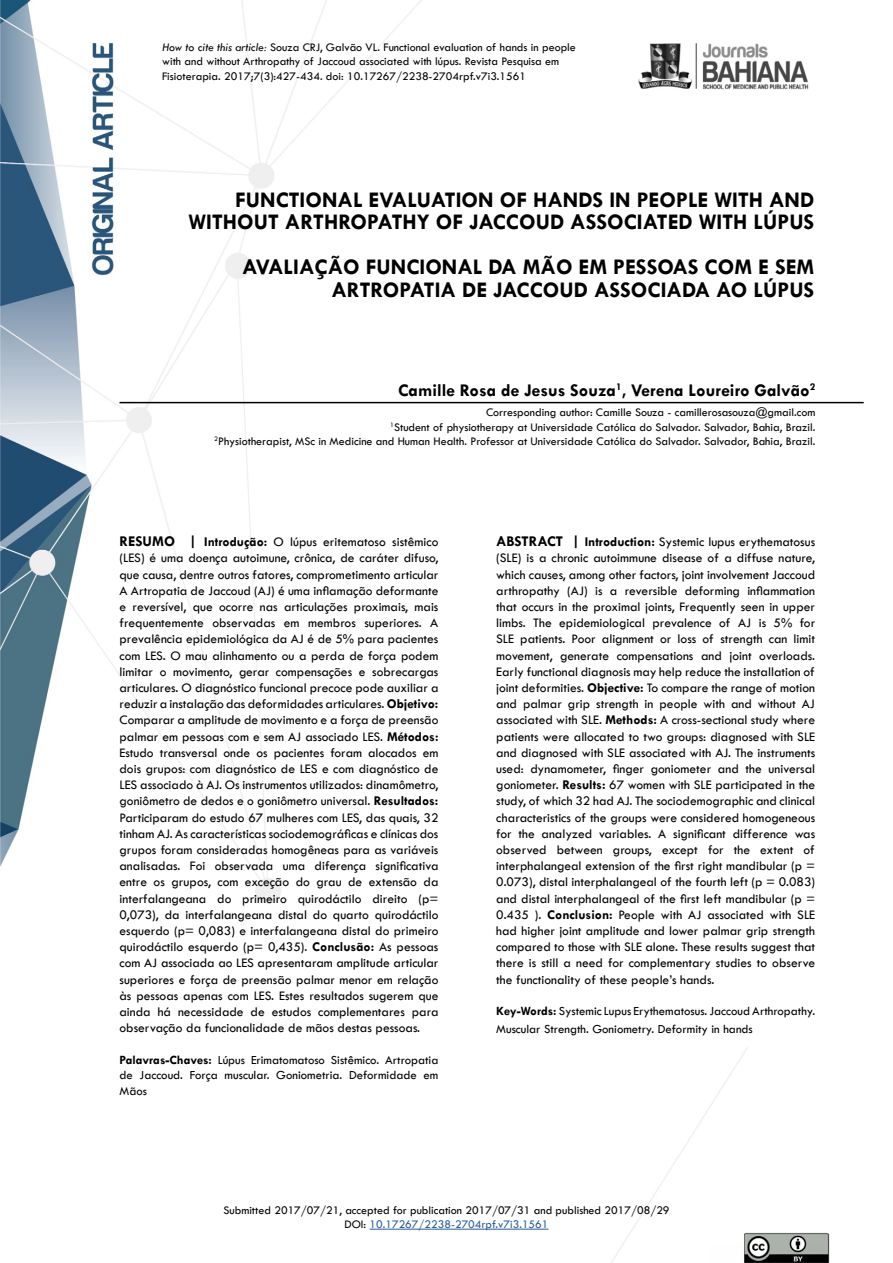
<style>
.page{position:relative;width:893px;height:1263px;background:#fff}
.page>*{position:absolute;margin:0;border:0;box-sizing:border-box;transform-origin:0 0}
.t1{font:700 22.5px/22.5px "Tw Cen";color:#000;text-align:right}
.t2{font:700 18px "Tw Cen";color:#000}
.t3{font:13.5px/16.2px "Tw Cen";color:#000;text-align:justify}
.t4{font:12.75px/15.8px "Tw Cen";color:#000}
.t5{font:12px/14.4px "Tw Cen";color:#000;text-align:right}
.s1{font-style:italic}
.s2{font-weight:700;font-size:15px}
.s3{font-weight:700}
.s4{color:#275b9b}
</style>
<div class="page">
<img style="left:0;top:0;width:864px;height:1263px">
<hr style="left:120px;top:402px;width:744px;height:1px;background:#000">
<hr style="left:370px;top:1229px;width:178px;height:1px;background:#275b9b">
<p class="t5" style="left:162px;top:40px;width:415px;text-align:left"><span class="s1">How to cite this article:</span> Souza CRJ, Galvão VL. Functional evaluation of hands in people with and without Arthropathy of Jaccoud associated with lúpus. Revista Pesquisa em<br>Fisioterapia. 2017;7(3):427-434. doi: 10.17267/2238-2704rpf.v7i3.1561</p>
<h1 class="t1" style="left:188px;top:188px;width:627px">FUNCTIONAL EVALUATION OF HANDS IN PEOPLE WITH AND<br>WITHOUT ARTHROPATHY OF JACCOUD ASSOCIATED WITH LÚPUS</h1>
<h1 class="t1" style="left:242px;top:255px;width:574px">AVALIAÇÃO FUNCIONAL DA MÃO EM PESSOAS COM E SEM<br>ARTROPATIA DE JACCOUD ASSOCIADA AO LÚPUS</h1>
<h2 class="t2" style="left:398px;top:380px;width:419px">Camille Rosa de Jesus Souza<sup>1</sup>, Verena Loureiro Galvão<sup>2</sup></h2>
<p class="t5" style="left:214px;top:405px;width:603px">Corresponding author: Camille Souza - camillerosasouza@gmail.com<br><sup>1</sup>Student of physiotherapy at Universidade Católica do Salvador. Salvador, Bahia, Brazil.<br><sup>2</sup>Physiotherapist, MSc in Medicine and Human Health. Professor at Universidade Católica do Salvador. Salvador, Bahia, Brazil.</p>
<p class="t3" style="left:120px;top:534px;width:320px"><span class="s2">RESUMO |</span> <span class="s3">Introdução:</span> O lúpus eritematoso sistêmico (LES) é uma doença autoimune, crônica, de caráter difuso, que causa, dentre outros fatores, comprometimento articular A Artropatia de Jaccoud (AJ) é uma inflamação deformante e reversível, que ocorre nas articulações proximais, mais frequentemente observadas em membros superiores. A prevalência epidemiológica da AJ é de 5% para pacientes com LES. O mau alinhamento ou a perda de força podem limitar o movimento, gerar compensações e sobrecargas articulares. O diagnóstico funcional precoce pode auxiliar a reduzir a instalação das deformidades articulares. <span class="s3">Objetivo:<br></span>Comparar a amplitude de movimento e a força de preensão palmar em pessoas com e sem AJ associado LES. <span class="s3">Métodos:<br></span>Estudo transversal onde os pacientes foram alocados em dois grupos: com diagnóstico de LES e com diagnóstico de LES associado à AJ. Os instrumentos utilizados: dinamômetro, goniômetro de dedos e o goniômetro universal. <span class="s3">Resultados:<br></span>Participaram do estudo 67 mulheres com LES, das quais, 32 tinham AJ. As características sociodemográficas e clínicas dos grupos foram consideradas homogêneas para as variáveis analisadas. Foi observada uma diferença significativa entre os grupos, com exceção do grau de extensão da interfalangeana do primeiro quirodáctilo direito (p= 0,073), da interfalangeana distal do quarto quirodáctilo esquerdo (p= 0,083) e interfalangeana distal do primeiro quirodáctilo esquerdo (p= 0,435). <span class="s3">Conclusão:</span> As pessoas com AJ associada ao LES apresentaram amplitude articular superiores e força de preensão palmar menor em relação às pessoas apenas com LES. Estes resultados sugerem que ainda há necessidade de estudos complementares para observação da funcionalidade de mãos destas pessoas.</p>
<p class="t4" style="left:120px;top:1052px;width:320px;text-align:justify"><span class="s3">Palavras-Chaves:</span> Lúpus Erimatomatoso Sistêmico. Artropatia de Jaccoud. Força muscular. Goniometria. Deformidade em Mãos</p>
<p class="t3" style="left:496px;top:534px;width:320px"><span class="s2">ABSTRACT |</span> <span class="s3">Introduction:</span> Systemic lupus erythematosus (SLE) is a chronic autoimmune disease of a diffuse nature, which causes, among other factors, joint involvement Jaccoud arthropathy (AJ) is a reversible deforming inflammation that occurs in the proximal joints, Frequently seen in upper limbs. The epidemiological prevalence of AJ is 5% for SLE patients. Poor alignment or loss of strength can limit movement, generate compensations and joint overloads.<br>Early functional diagnosis may help reduce the installation of joint deformities. <span class="s3">Objective:</span> To compare the range of motion and palmar grip strength in people with and without AJ associated with SLE. <span class="s3">Methods:</span> A cross-sectional study where patients were allocated to two groups: diagnosed with SLE and diagnosed with SLE associated with AJ. The instruments used: dynamometer, finger goniometer and the universal goniometer. <span class="s3">Results:</span> 67 women with SLE participated in the study, of which 32 had AJ. The sociodemographic and clinical characteristics of the groups were considered homogeneous for the analyzed variables. A significant difference was observed between groups, except for the extent of interphalangeal extension of the first right mandibular (p = 0.073), distal interphalangeal of the fourth left (p = 0.083) and distal interphalangeal of the first left mandibular (p = 0.435 ). <span class="s3">Conclusion:</span> People with AJ associated with SLE had higher joint amplitude and lower palmar grip strength compared to those with SLE alone. These results suggest that there is still a need for complementary studies to observe the functionality of these people’s hands.</p>
<p class="t4" style="left:496px;top:1002px;width:320px;line-height:18px"><span class="s3">Key-Words:</span> Systemic Lupus Erythematosus. Jaccoud Arthropathy.<br>Muscular Strength. Goniometry. Deformity in hands</p>
<p class="t5" style="left:223px;top:1203px;width:448px;text-align:center">Submitted 2017/07/21, accepted for publication 2017/07/31 and published 2017/08/29<br>DOI: <span class="s4">10.17267/2238-2704rpf.v7i3.1561</span></p>
</div>
